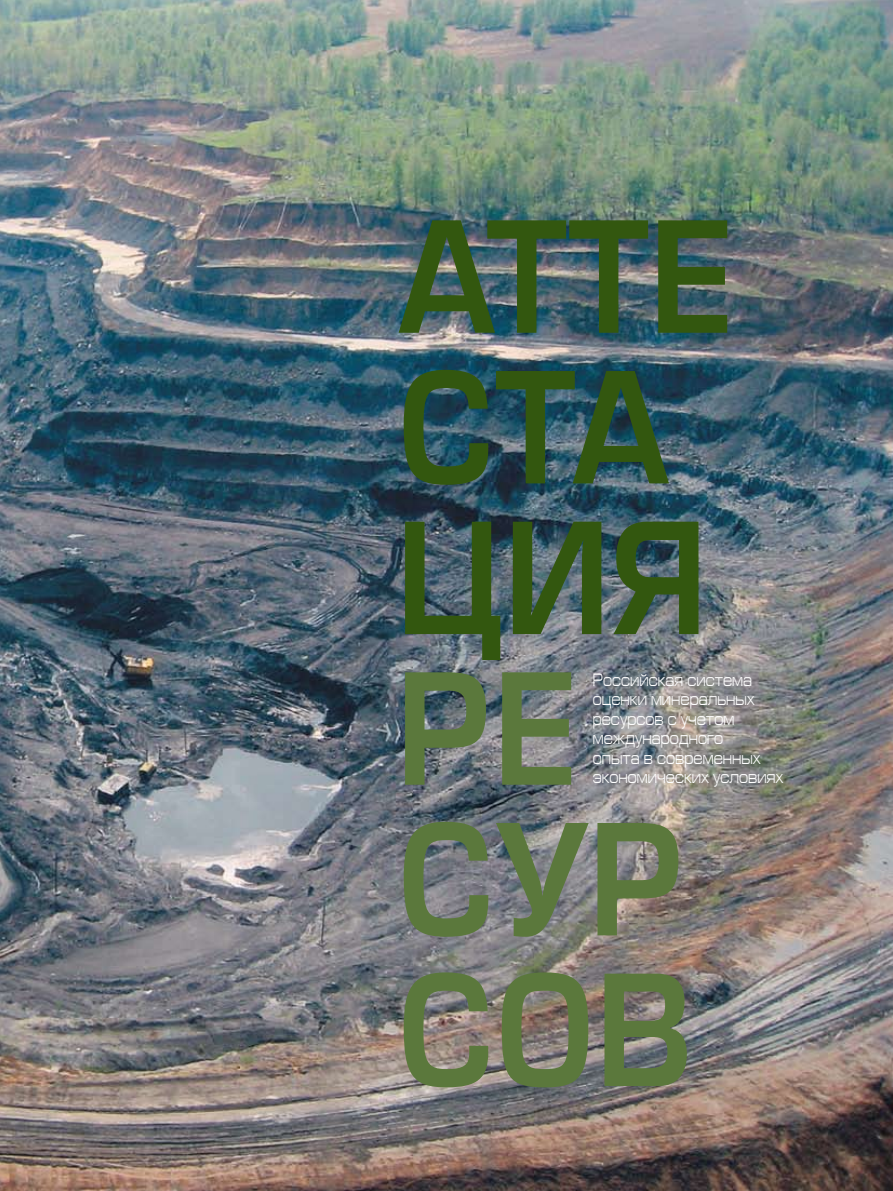
<style>
.page{position:relative;width:893px;height:1191px;background:#fff}
.page>*{position:absolute;margin:0;border:0;box-sizing:border-box;transform-origin:0 0}
.t1{font:150px/150.6px "Europe Demi";color:#33570f;scale:.9 1}
.t2{font:150px/150.6px "Europe Demi";color:#5b783c;scale:.9 1}
.t3{font:18px/19.5px "Europe Ext";color:#fff;scale:.7 1}
</style>
<div class="page">
<img style="left:0;top:0;width:893px;height:1191px">
<h1 class="t1" style="left:396px;top:203px;width:358px">Атте ста ция</h1>
<h1 class="t2" style="left:396px;top:655px;width:333px">ре<br>су р со в</h1>
<p class="t3" style="left:593px;top:670px;width:274px">Российская система оценки минеральных ресурсов с учетом международного<br>опыта в современных экономических условиях</p>
</div>
